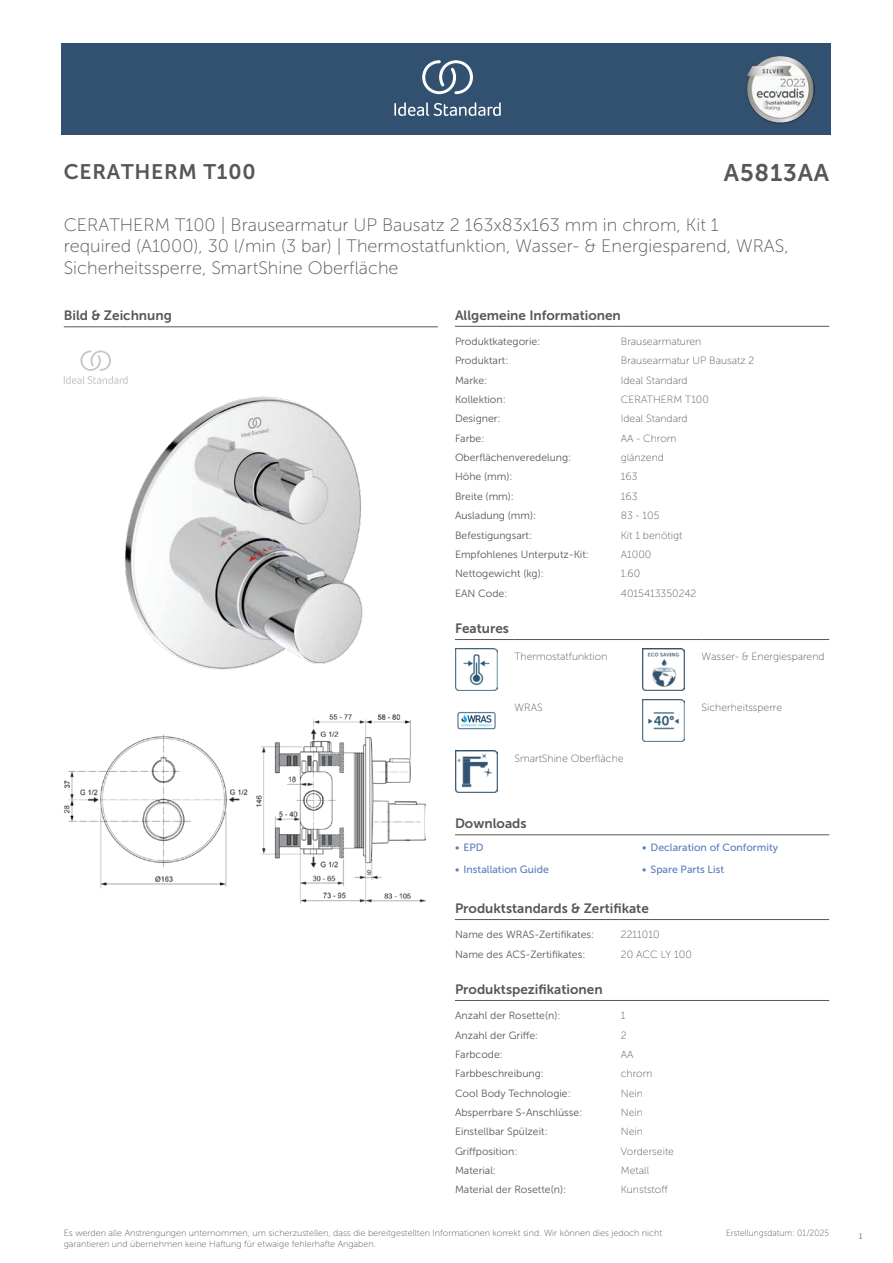
<style>
.page{position:relative;width:893px;height:1263px;background:#fff}
.page>*{position:absolute;margin:0;border:0;box-sizing:border-box;transform-origin:0 0}
.t1{font:24px "Museo Sans 700";letter-spacing:.035em;color:#575756}
.t2{font:21px "Museo Sans 700";letter-spacing:.035em;color:#575756}
.t3{font:18px/21.6px "Museo Sans 100";color:#575756}
.t4{font:13.5px "Museo Sans 700";color:#575756}
.t5{font:10.5px "Museo Sans 300";color:#575756}
.t6{font:10.5px "Museo Sans 100";color:#575756}
.t7{font:10.5px "Museo Sans 500";color:#5b7ebf}
.t8{font:9px/10.8px "Museo Sans 100";color:#575756}
.t9{font:9px "Museo Sans 100";color:#575756;scale:.95 1}
.t10{font:300 9px "Calibri";color:#575756;scale:.95 1}
</style>
<div class="page">
<div style="left:62px;top:43px;width:769px;height:91px;background:#325070"></div>
<hr style="left:455px;top:326px;width:166px;height:1px;background:#575756">
<hr style="left:621px;top:326px;width:208px;height:1px;background:#575756">
<hr style="left:455px;top:639px;width:59px;height:1px;background:#575756">
<hr style="left:514px;top:639px;width:128px;height:1px;background:#575756">
<hr style="left:642px;top:639px;width:60px;height:1px;background:#575756">
<hr style="left:702px;top:639px;width:127px;height:1px;background:#575756">
<img style="left:455px;top:648px;width:42px;height:43px">
<img style="left:642px;top:648px;width:43px;height:43px">
<img style="left:457px;top:712px;width:39px;height:18px">
<img style="left:642px;top:699px;width:43px;height:43px">
<img style="left:455px;top:750px;width:42px;height:43px">
<hr style="left:455px;top:834px;width:187px;height:1px;background:#575756">
<hr style="left:642px;top:834px;width:187px;height:1px;background:#575756">
<hr style="left:455px;top:919px;width:166px;height:1px;background:#575756">
<hr style="left:621px;top:919px;width:208px;height:1px;background:#575756">
<hr style="left:455px;top:1000px;width:166px;height:1px;background:#575756">
<hr style="left:621px;top:1000px;width:208px;height:1px;background:#575756">
<img style="left:64px;top:714px;width:361px;height:190px">
<hr style="left:64px;top:327px;width:374px;height:1px;background:#575756">
<svg style="left:64px;top:350px;width:64px;height:34px"></svg>
<img style="left:125px;top:396px;width:238px;height:274px">
<svg style="left:394px;top:102px;width:107px;height:14px"></svg>
<svg style="left:422px;top:60px;width:51px;height:34px"></svg>
<img style="left:746px;top:56px;width:68px;height:67px">
<h2 class="t2" style="left:64px;top:160px;width:193px">CERATHERM T100</h2>
<h1 class="t1" style="left:724px;top:160px;width:107px">A5813AA</h1>
<h3 class="t3" style="left:64px;top:214px;width:726px">CERATHERM T100 | Brausearmatur UP Bausatz 2 163x83x163 mm in chrom, Kit 1 required (A1000), 30 l/min (3 bar) | Thermostatfunktion, Wasser- &amp; Energiesparend, WRAS,<br>Sicherheitssperre, SmartShine Oberfläche</h3>
<p class="t4" style="left:64px;top:308px;width:110px">Bild &amp; Zeichnung</p>
<p class="t4" style="left:455px;top:308px;width:167px">Allgemeine Informationen</p>
<p class="t5" style="left:455px;top:336px;width:87px">Produktkategorie:</p>
<p class="t6" style="left:621px;top:336px;width:82px">Brausearmaturen</p>
<p class="t5" style="left:455px;top:355px;width:55px">Produktart:</p>
<p class="t6" style="left:621px;top:355px;width:135px">Brausearmatur UP Bausatz 2</p>
<p class="t5" style="left:455px;top:374px;width:34px">Marke:</p>
<p class="t6" style="left:621px;top:374px;width:68px">Ideal Standard</p>
<p class="t5" style="left:455px;top:394px;width:52px">Kollektion:</p>
<p class="t6" style="left:621px;top:394px;width:90px">CERATHERM T100</p>
<p class="t5" style="left:455px;top:413px;width:47px">Designer:</p>
<p class="t6" style="left:621px;top:413px;width:68px">Ideal Standard</p>
<p class="t5" style="left:455px;top:432px;width:31px">Farbe:</p>
<p class="t6" style="left:621px;top:433px;width:57px">AA - Chrom</p>
<p class="t5" style="left:455px;top:452px;width:118px">Oberflächenveredelung:</p>
<p class="t6" style="left:621px;top:452px;width:45px">glänzend</p>
<p class="t5" style="left:455px;top:471px;width:59px">Höhe (mm):</p>
<p class="t6" style="left:621px;top:471px;width:18px">163</p>
<p class="t5" style="left:455px;top:491px;width:61px">Breite (mm):</p>
<p class="t6" style="left:621px;top:491px;width:18px">163</p>
<p class="t5" style="left:455px;top:510px;width:83px">Ausladung (mm):</p>
<p class="t6" style="left:621px;top:510px;width:40px">83 - 105</p>
<p class="t5" style="left:455px;top:529px;width:79px">Befestigungsart:</p>
<p class="t6" style="left:621px;top:529px;width:63px">Kit 1 benötigt</p>
<p class="t5" style="left:455px;top:549px;width:135px">Empfohlenes Unterputz-Kit:</p>
<p class="t6" style="left:621px;top:549px;width:32px">A1000</p>
<p class="t5" style="left:455px;top:568px;width:90px">Nettogewicht (kg):</p>
<p class="t6" style="left:621px;top:568px;width:21px">1.60</p>
<p class="t5" style="left:455px;top:587px;width:54px">EAN Code:</p>
<p class="t6" style="left:621px;top:587px;width:77px">4015413350242</p>
<p class="t4" style="left:455px;top:621px;width:55px">Features</p>
<p class="t6" style="left:514px;top:651px;width:95px">Thermostatfunktion</p>
<p class="t6" style="left:702px;top:651px;width:125px">Wasser- &amp; Energiesparend</p>
<p class="t6" style="left:514px;top:702px;width:30px">WRAS</p>
<p class="t6" style="left:702px;top:702px;width:82px">Sicherheitssperre</p>
<p class="t6" style="left:514px;top:753px;width:111px">SmartShine Oberfläche</p>
<p class="t4" style="left:455px;top:816px;width:73px">Downloads</p>
<p class="t7" style="left:455px;top:842px;width:30px">• EPD</p>
<p class="t7" style="left:642px;top:842px;width:138px">• Declaration of Conformity</p>
<p class="t7" style="left:455px;top:863px;width:95px">• Installation Guide</p>
<p class="t7" style="left:642px;top:863px;width:84px">• Spare Parts List</p>
<p class="t4" style="left:455px;top:901px;width:195px">Produktstandards &amp; Zertifikate</p>
<p class="t5" style="left:455px;top:929px;width:141px">Name des WRAS-Zertifikates:</p>
<p class="t6" style="left:621px;top:929px;width:40px">2211010</p>
<p class="t5" style="left:455px;top:948px;width:132px">Name des ACS-Zertifikates:</p>
<p class="t6" style="left:621px;top:948px;width:73px">20 ACC LY 100</p>
<p class="t4" style="left:455px;top:982px;width:149px">Produktspezifikationen</p>
<p class="t5" style="left:455px;top:1010px;width:107px">Anzahl der Rosette(n):</p>
<p class="t6" style="left:621px;top:1010px;width:6px">1</p>
<p class="t5" style="left:455px;top:1029px;width:85px">Anzahl der Griffe:</p>
<p class="t6" style="left:621px;top:1029px;width:7px">2</p>
<p class="t5" style="left:455px;top:1048px;width:49px">Farbcode:</p>
<p class="t6" style="left:621px;top:1049px;width:14px">AA</p>
<p class="t5" style="left:455px;top:1068px;width:90px">Farbbeschreibung:</p>
<p class="t6" style="left:621px;top:1068px;width:33px">chrom</p>
<p class="t5" style="left:455px;top:1087px;width:117px">Cool Body Technologie:</p>
<p class="t6" style="left:621px;top:1087px;width:24px">Nein</p>
<p class="t5" style="left:455px;top:1107px;width:129px">Absperrbare S-Anschlüsse:</p>
<p class="t6" style="left:621px;top:1107px;width:24px">Nein</p>
<p class="t5" style="left:455px;top:1126px;width:94px">Einstellbar Spülzeit:</p>
<p class="t6" style="left:621px;top:1126px;width:24px">Nein</p>
<p class="t5" style="left:455px;top:1145px;width:64px">Griffposition:</p>
<p class="t6" style="left:621px;top:1145px;width:55px">Vorderseite</p>
<p class="t5" style="left:455px;top:1165px;width:43px">Material:</p>
<p class="t6" style="left:621px;top:1165px;width:30px">Metall</p>
<p class="t5" style="left:455px;top:1184px;width:113px">Material der Rosette(n):</p>
<p class="t6" style="left:621px;top:1184px;width:48px">Kunststoff</p>
<p class="t8" style="left:64px;top:1227px;width:600px">Es werden alle Anstrengungen unternommen, um sicherzustellen, dass die bereitgestellten Informationen korrekt sind. Wir können dies jedoch nicht garantieren und übernehmen keine Haftung für etwaige fehlerhafte Angaben.</p>
<p class="t9" style="left:726px;top:1228px;width:110px">Erstellungsdatum: 01/2025</p>
<p class="t10" style="left:858px;top:1230px;width:6px">1</p>
</div>
